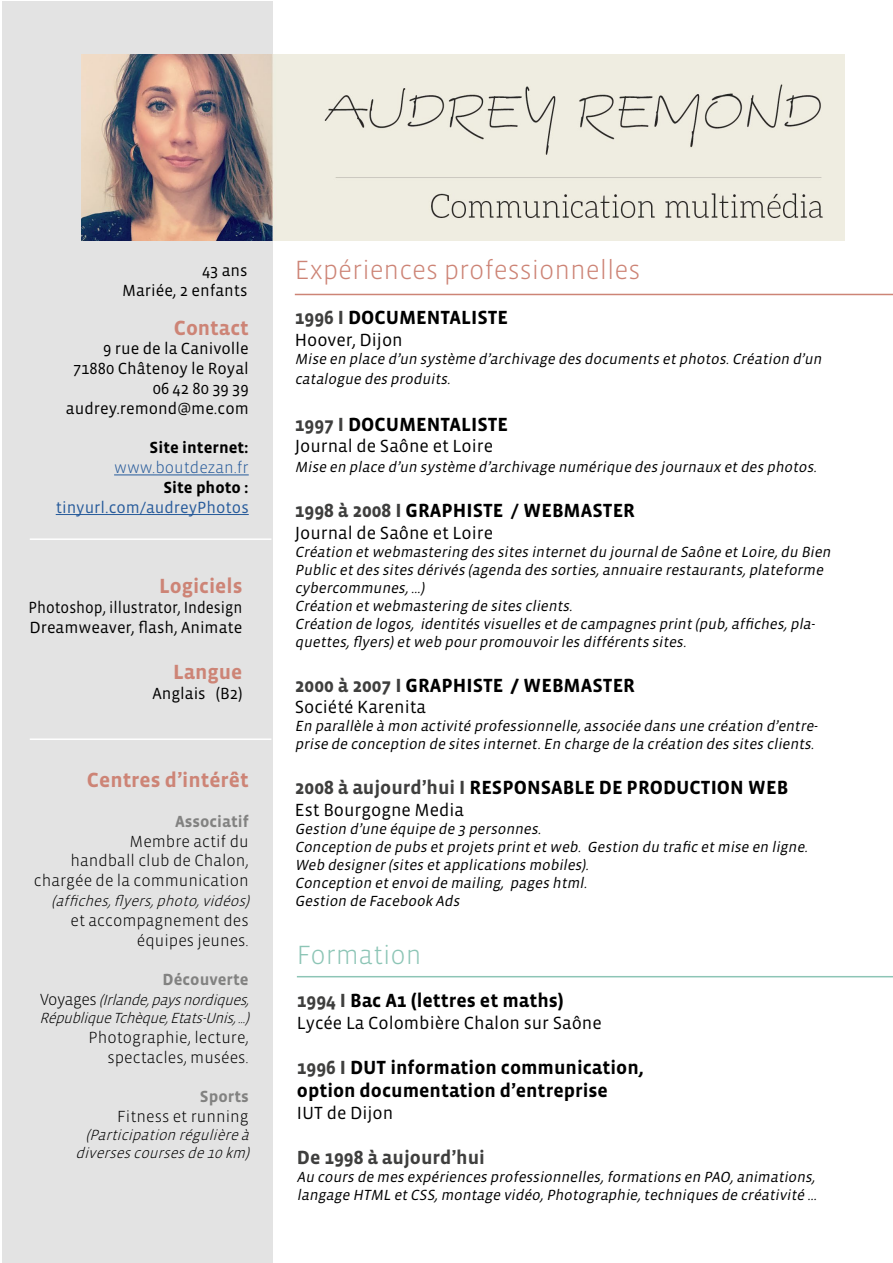
<style>
.page{position:relative;width:893px;height:1263px;background:#fff}
.page>*{position:absolute;margin:0;border:0;box-sizing:border-box;transform-origin:0 0}
.t1{font:300 27px "Vista Sans";color:#cd8476}
.t2{font:300 27px "Vista Sans";color:#8dc5b6}
.t3{font:700 21px "Vista Sans";color:#cd8476}
.t4{font:700 19.5px/23.4px "Vista Sans";color:#000}
.t5{font:700 19.5px "Vista Sans";color:#3f3f3e}
.t6{font:18px "Vista Sans";color:#000}
.t7{font:300 16.5px/19.8px "Vista Sans";color:#000;text-align:right}
.t8{font:16.5px/19.8px "Vista Sans";color:#000;text-align:right}
.t9{font:16.5px/19.8px "Vista Sans";color:#000;scale:.93 1}
.t10{font:700 16.5px "Vista Sans";color:#828281}
.t11{font:16.5px "Vista Sans";color:#275b9b}
.t12{font:700 16.5px "Vista Sans";color:#000}
.t13{font:300 16.5px "Vista Sans";color:#275b9b}
.t14{font:italic 15px/18px "Vista Sans";color:#000}
.t15{font:italic 300 15px/18px "Vista Sans";color:#000}
.s1{font-style:normal;font-size:16.5px}
.s2{color:#3f3f3e}
.s3{font-weight:900}
</style>
<div class="page">
<div style="left:2px;top:1px;width:270px;height:1261px;background:#e3e3e3"></div>
<hr style="left:114px;top:474px;width:135px;height:1px;background:#275b9b">
<hr style="left:56px;top:514px;width:193px;height:1px;background:#275b9b">
<hr style="left:295px;top:294px;width:598px;height:1px;background:#cd8476">
<hr style="left:297px;top:976px;width:596px;height:1px;background:#8dc5b6">
<hr style="left:30px;top:538px;width:241px;height:2px;background:#fff">
<hr style="left:30px;top:738px;width:241px;height:2px;background:#fff">
<img style="left:82px;top:54px;width:762px;height:187px">
<p class="t8" style="left:122px;top:261px;width:127px">43 ans<br>Mariée, 2 enfants</p>
<h2 class="t3" style="left:174px;top:317px;width:76px">Contact</h2>
<p class="t8" style="left:66px;top:339px;width:184px">9 rue de la Canivolle<br>71880 Châtenoy le Royal<br>06 42 80 39 39 audrey.remond@me.com</p>
<p class="t12" style="left:150px;top:439px;width:101px">Site internet:</p>
<p class="t13" style="left:114px;top:459px;width:136px">www.boutdezan.fr</p>
<p class="t12" style="left:163px;top:479px;width:87px">Site photo :</p>
<p class="t11" style="left:56px;top:499px;width:195px">tinyurl.com/audreyPhotos</p>
<h2 class="t3" style="left:159px;top:575px;width:85px">Logiciels</h2>
<p class="t9" style="left:28px;top:598px;width:232px">Photoshop, illustrator, Indesign<br>Dreamweaver, flash, Animate</p>
<h2 class="t3" style="left:173px;top:662px;width:71px">Langue</h2>
<p class="t8" style="left:152px;top:684px;width:91px">Anglais (B2)</p>
<h2 class="t3" style="left:87px;top:769px;width:163px">Centres d’intérêt</h2>
<p class="t10" style="left:175px;top:813px;width:75px">Associatif</p>
<p class="t7" style="left:34px;top:831px;width:216px">Membre actif du<br>handball club de Chalon, chargée de la communication</p>
<p class="t15" style="left:52px;top:892px;width:203px">(affiches, flyers, photo, vidéos)</p>
<p class="t7" style="left:71px;top:911px;width:180px">et accompagnement des équipes jeunes.</p>
<p class="t10" style="left:163px;top:971px;width:88px">Découverte</p>
<p class="t15" style="left:39px;top:991px;width:215px"><span class="s1">V o y a g e s</span> (Irlande, paysnordiques,<br>RépubliqueTchèque, Etats-Unis, ...)</p>
<p class="t7" style="left:89px;top:1028px;width:162px">Photographie, lecture, spectacles, musées.</p>
<p class="t10" style="left:200px;top:1088px;width:50px">Sports</p>
<p class="t7" style="left:117px;top:1107px;width:133px">Fitness et running</p>
<p class="t15" style="left:76px;top:1126px;width:179px;text-align:right">(Participation régulièreà diversescoursesde10km)</p>
<h1 class="t1" style="left:295px;top:256px;width:347px">Expériences professionnelles</h1>
<h3 class="t4" style="left:295px;top:306px;width:215px"><span class="s2">1996 I</span> DOCUMENTALISTE</h3>
<p class="t6" style="left:295px;top:331px;width:109px">Hoover, Dijon</p>
<p class="t14" style="left:295px;top:349px;width:531px;line-height:19.8px">Mise en place d’un système d’archivage des documents et photos.Création d’un catalogue des produits.</p>
<h3 class="t4" style="left:295px;top:413px;width:215px"><span class="s2">1997 I</span> DOCUMENTALISTE</h3>
<p class="t6" style="left:295px;top:437px;width:200px">Journal de Saône et Loire</p>
<p class="t14" style="left:295px;top:458px;width:526px">Mise en place d’un système d’archivage numérique des journaux et des photos.</p>
<h3 class="t4" style="left:295px;top:499px;width:342px"><span class="s2">1998 à 2008 I</span> GRAPHISTE / WEBMASTER</h3>
<p class="t6" style="left:295px;top:523px;width:200px">Journal de Saône et Loire</p>
<p class="t14" style="left:295px;top:543px;width:540px">Création et webmastering des sites internet du journalde Saône et Loire, du Bien Public et des sites dérivés (agenda des sorties, annuaire restaurants, plateforme cybercommunes, …)<br>Création et webmastering de sites clients.<br>Création de logos, identités visuelles et de campagnes print (pub, affiches, pla&shy;quettes, flyers)et web pour promouvoir les différents sites.</p>
<h3 class="t4" style="left:295px;top:674px;width:342px"><span class="s2">2000 à 2007 I</span> GRAPHISTE <span class="s3">/</span> WEBMASTER</h3>
<p class="t6" style="left:295px;top:698px;width:133px">Société Karenita</p>
<p class="t14" style="left:295px;top:717px;width:527px">En parallèle à mon activité professionnelle, associée dans une création d’entre&shy;prise de conception de sites internet.En charge de la création des sites clients.</p>
<h3 class="t4" style="left:295px;top:776px;width:495px"><span class="s2">2008 à aujourd’hui I</span> RESPONSABLE DE PRODUCTION WEB</h3>
<p class="t6" style="left:295px;top:800px;width:171px">Est Bourgogne Media</p>
<p class="t14" style="left:295px;top:820px;width:517px">Gestion d’une équipe de 3 personnes.<br>Conception de pubs et projets print et web. Gestion du trafic et mise en ligne.<br>Web designer (sites et applications mobiles).<br>Conception et envoide mailing, pages html.<br>Gestion de Facebook Ads</p>
<h1 class="t2" style="left:297px;top:941px;width:126px">Formation</h1>
<h3 class="t4" style="left:297px;top:989px;width:268px"><span class="s2">1994 I</span> Bac A1 (lettres et maths)</h3>
<p class="t6" style="left:297px;top:1014px;width:306px">Lycée La Colombière Chalon sur Saône</p>
<h3 class="t4" style="left:297px;top:1056px;width:349px"><span class="s2">1996 I</span> DUT information communication, option documentation d’entreprise</h3>
<p class="t6" style="left:297px;top:1104px;width:98px">IUT de Dijon</p>
<h3 class="t5" style="left:297px;top:1147px;width:190px">De 1998 à aujourd’hui</h3>
<p class="t14" style="left:297px;top:1168px;width:524px">Au cours de mes expériences professionnelles, formations en PAO, animations, langage HTML et CSS, montage vidéo, Photographie, techniques de créativité …</p>
</div>
